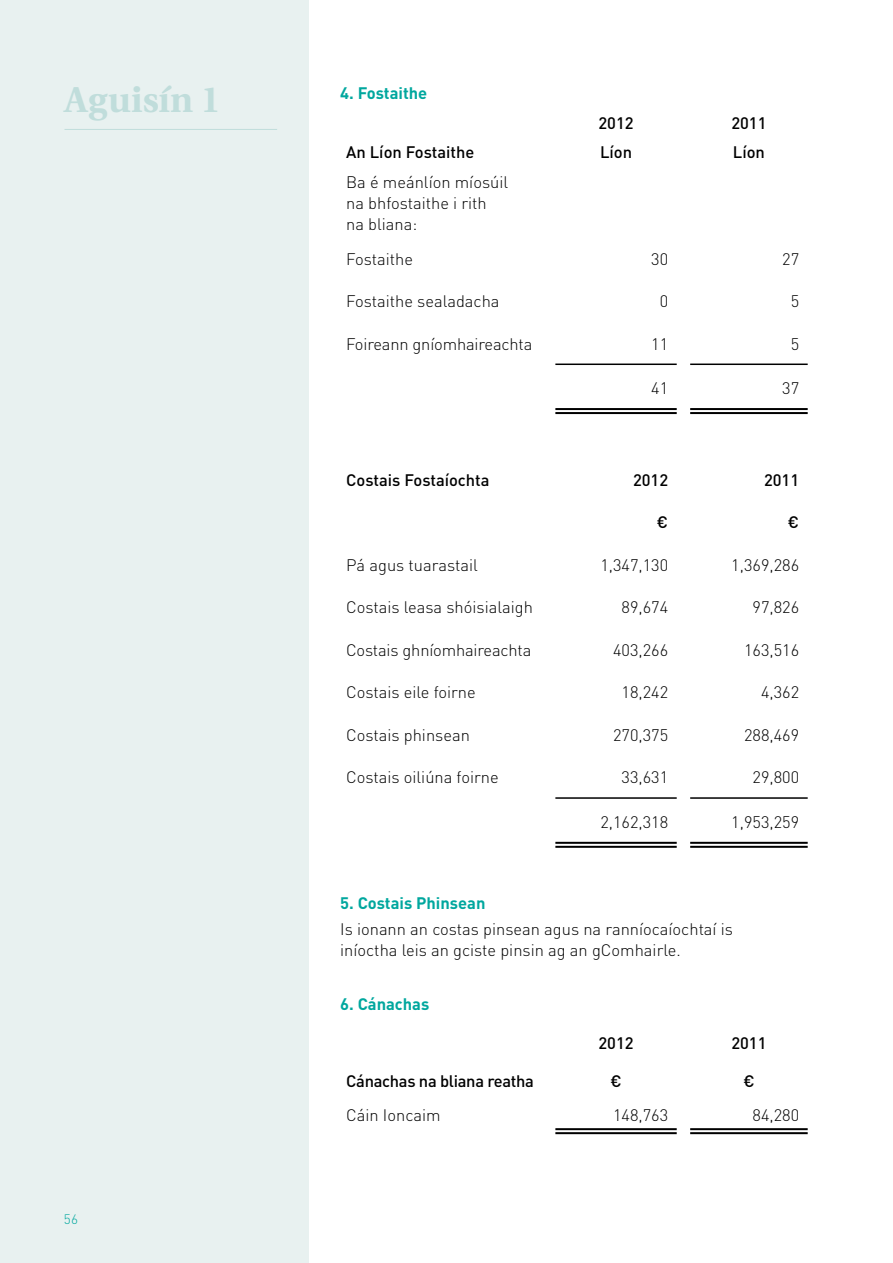
<style>
.page{position:relative;width:893px;height:1263px;background:#fff}
.page>*{position:absolute;margin:0;border:0;box-sizing:border-box;transform-origin:0 0}
.t1{font:700 36px "Utopia";letter-spacing:.01em;color:#c0dddb}
.t2{font:300 16.5px/21px "DIN";color:#000}
.t3{font:500 16.5px "DIN";color:#000}
.t4{font:700 16.5px "DIN";color:#00a79e}
.t5{font:500 16.5px "DIN";letter-spacing:-.02em;color:#000}
.t6{font:300 13.5px "DIN";color:#00a79e}
</style>
<div class="page">
<div style="left:0;top:0;width:308px;height:1263px;background:#e8f1f0"></div>
<div style="left:555px;top:408px;width:122px;height:6px;background:#f7f7f7"></div>
<div style="left:690px;top:408px;width:118px;height:6px;background:#f7f7f7"></div>
<svg style="left:555px;top:845px;width:122px;height:1px"></svg>
<svg style="left:690px;top:845px;width:118px;height:1px"></svg>
<hr style="left:555px;top:363px;width:122px;height:2px;background:#000">
<hr style="left:690px;top:363px;width:118px;height:2px;background:#000">
<hr style="left:690px;top:797px;width:118px;height:2px;background:#000">
<hr style="left:555px;top:797px;width:122px;height:2px;background:#000">
<hr style="left:555px;top:408px;width:122px;height:2px;background:#000">
<hr style="left:555px;top:412px;width:122px;height:2px;background:#000">
<hr style="left:690px;top:408px;width:118px;height:2px;background:#000">
<hr style="left:690px;top:412px;width:118px;height:2px;background:#000">
<hr style="left:555px;top:842px;width:122px;height:2px;background:#000">
<hr style="left:555px;top:846px;width:122px;height:2px;background:#000">
<hr style="left:690px;top:842px;width:118px;height:2px;background:#000">
<hr style="left:690px;top:846px;width:118px;height:2px;background:#000">
<svg style="left:555px;top:1130px;width:122px;height:1px"></svg>
<svg style="left:690px;top:1130px;width:118px;height:1px"></svg>
<hr style="left:555px;top:1128px;width:122px;height:2px;background:#000">
<hr style="left:555px;top:1132px;width:122px;height:2px;background:#000">
<hr style="left:690px;top:1128px;width:118px;height:2px;background:#000">
<hr style="left:690px;top:1132px;width:118px;height:2px;background:#000">
<hr style="left:64px;top:129px;width:213px;height:1px;background:#c0dddb">
<h1 class="t1" style="left:64px;top:79px;width:158px">Aguisín 1</h1>
<p class="t6" style="left:64px;top:1210px;width:16px">56</p>
<p class="t4" style="left:340px;top:82px;width:89px">4. Fostaithe</p>
<p class="t3" style="left:598px;top:112px;width:37px">2012</p>
<p class="t3" style="left:731px;top:112px;width:37px">2011</p>
<p class="t3" style="left:346px;top:142px;width:130px">An Líon Fostaithe</p>
<p class="t3" style="left:600px;top:142px;width:34px">Líon</p>
<p class="t3" style="left:733px;top:142px;width:34px">Líon</p>
<p class="t2" style="left:346px;top:172px;width:163px">Ba é meánlíon míosúil na bhfostaithe i rith na bliana:</p>
<p class="t2" style="left:346px;top:248px;width:68px">Fostaithe</p>
<p class="t2" style="left:651px;top:248px;width:18px">30</p>
<p class="t2" style="left:782px;top:248px;width:18px">27</p>
<p class="t2" style="left:346px;top:290px;width:155px">Fostaithe sealadacha</p>
<p class="t2" style="left:660px;top:290px;width:10px">0</p>
<p class="t2" style="left:791px;top:290px;width:10px">5</p>
<p class="t2" style="left:346px;top:333px;width:188px">Foireann gníomhaireachta</p>
<p class="t2" style="left:651px;top:333px;width:18px">11</p>
<p class="t2" style="left:791px;top:333px;width:10px">5</p>
<p class="t2" style="left:651px;top:378px;width:18px">41</p>
<p class="t2" style="left:782px;top:378px;width:18px">37</p>
<p class="t3" style="left:346px;top:469px;width:145px">Costais Fostaíochta</p>
<p class="t3" style="left:633px;top:469px;width:37px">2012</p>
<p class="t3" style="left:764px;top:469px;width:37px">2011</p>
<p class="t3" style="left:657px;top:512px;width:13px">€</p>
<p class="t3" style="left:788px;top:512px;width:13px">€</p>
<p class="t2" style="left:346px;top:554px;width:133px">Pá agus tuarastail</p>
<p class="t2" style="left:600px;top:554px;width:69px">1,347,130</p>
<p class="t2" style="left:731px;top:554px;width:69px">1,369,286</p>
<p class="t2" style="left:346px;top:597px;width:188px">Costais leasa shóisialaigh</p>
<p class="t2" style="left:621px;top:597px;width:48px">89,674</p>
<p class="t2" style="left:752px;top:597px;width:48px">97,826</p>
<p class="t2" style="left:346px;top:639px;width:187px">Costais ghníomhaireachta</p>
<p class="t2" style="left:613px;top:639px;width:57px">403,266</p>
<p class="t2" style="left:744px;top:639px;width:57px">163,516</p>
<p class="t2" style="left:346px;top:682px;width:131px">Costais eile foirne</p>
<p class="t2" style="left:621px;top:682px;width:48px">18,242</p>
<p class="t2" style="left:761px;top:682px;width:40px">4,362</p>
<p class="t2" style="left:346px;top:724px;width:125px">Costais phinsean</p>
<p class="t2" style="left:613px;top:724px;width:57px">270,375</p>
<p class="t2" style="left:744px;top:724px;width:57px">288,469</p>
<p class="t2" style="left:346px;top:767px;width:154px">Costais oiliúna foirne</p>
<p class="t2" style="left:621px;top:767px;width:48px">33,631</p>
<p class="t2" style="left:752px;top:767px;width:48px">29,800</p>
<p class="t2" style="left:600px;top:811px;width:69px">2,162,318</p>
<p class="t2" style="left:731px;top:811px;width:69px">1,953,259</p>
<p class="t4" style="left:340px;top:892px;width:147px">5. Costais Phinsean</p>
<p class="t2" style="left:340px;top:918px;width:394px">Is ionann an costas pinsean agus na ranníocaíochtaí is iníoctha leis an gciste pinsin ag an gComhairle.</p>
<p class="t4" style="left:340px;top:994px;width:91px">6. Cánachas</p>
<p class="t3" style="left:598px;top:1032px;width:37px">2012</p>
<p class="t3" style="left:731px;top:1032px;width:37px">2011</p>
<p class="t5" style="left:346px;top:1070px;width:189px">Cánachas na bliana reatha</p>
<p class="t3" style="left:610px;top:1070px;width:13px">€</p>
<p class="t3" style="left:743px;top:1070px;width:13px">€</p>
<p class="t2" style="left:346px;top:1104px;width:96px">Cáin Ioncaim</p>
<p class="t2" style="left:613px;top:1104px;width:57px">148,763</p>
<p class="t2" style="left:752px;top:1104px;width:48px">84,280</p>
</div>
